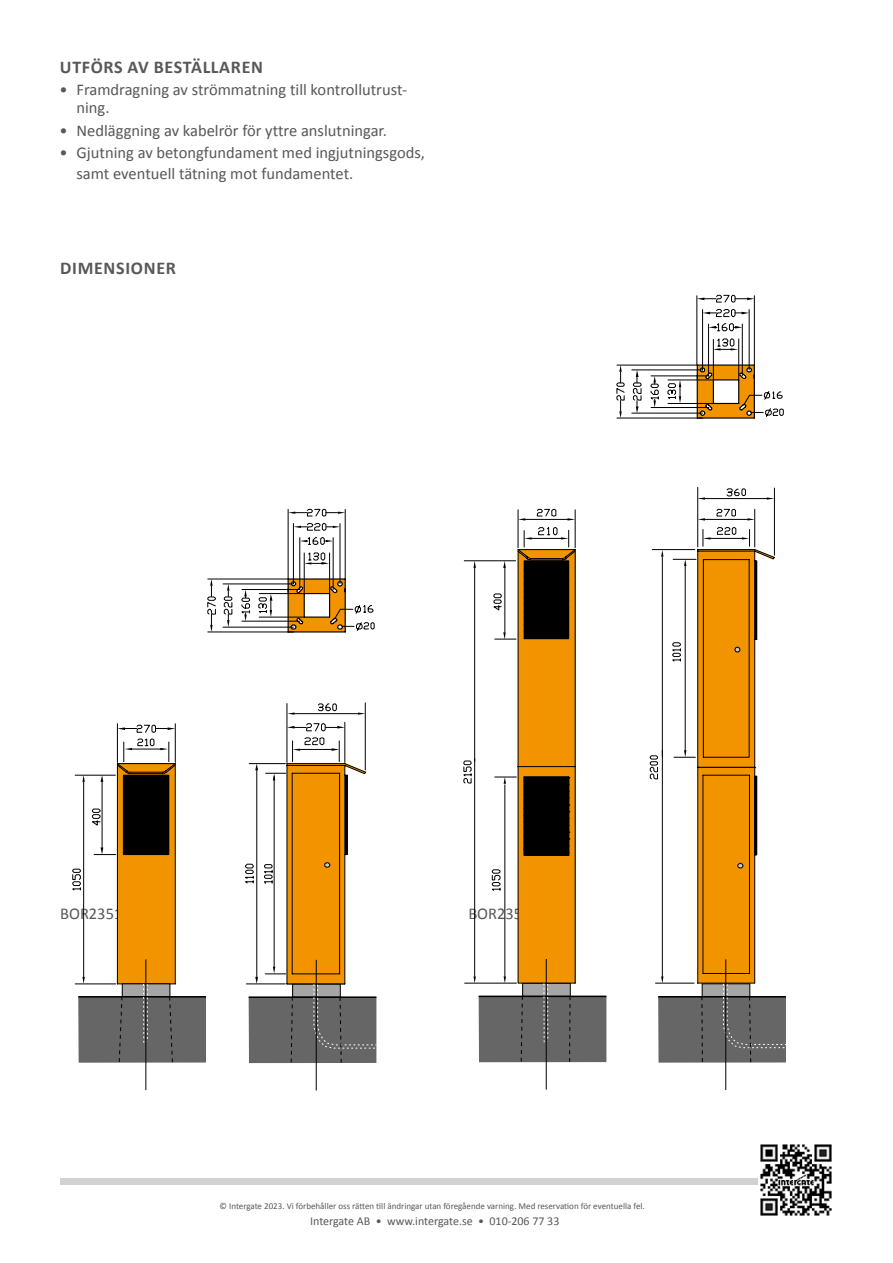
<style>
.page{position:relative;width:893px;height:1263px;background:#fff}
.page>*{position:absolute;margin:0;border:0;box-sizing:border-box;transform-origin:0 0}
.TS_Underrubrik{font:700 18px "Calibri";letter-spacing:.04em;color:#57585a}
.TS_Brödtext{font:16.5px/18px "Calibri";color:#57585a}
.t1{font:12px "Calibri";color:#57585a}
.t2{font:9px "Calibri";color:#57585a}
</style>
<div class="page">
<div style="left:60px;top:1178px;width:773px;height:6px;background:#d1d2d4"></div>
<img style="left:758px;top:1144px;width:75px;height:72px">
<svg style="left:72px;top:774px;width:19px;height:210px"></svg>
<svg style="left:696px;top:295px;width:88px;height:124px"></svg>
<svg style="left:616px;top:309px;width:133px;height:110px"></svg>
<hr style="left:316px;top:960px;width:1px;height:130px;background:#000">
<div style="left:78px;top:997px;width:128px;height:66px;background:#666"></div>
<hr style="left:78px;top:996px;width:128px;height:1px;background:#000">
<hr style="left:146px;top:959px;width:1px;height:131px;background:#000">
<svg style="left:91px;top:509px;width:286px;height:554px"></svg>
<hr style="left:725px;top:959px;width:1px;height:131px;background:#000">
<hr style="left:546px;top:959px;width:1px;height:130px;background:#000">
<svg style="left:464px;top:487px;width:322px;height:576px"></svg>
<p class="TS_Underrubrik" style="left:60px;top:56px;width:205px">UTFÖRS AV BESTÄLLAREN</p>
<p class="TS_Brödtext" style="left:77px;top:81px;width:332px;text-indent:-17px">• Framdragning av strömmatning till kontrollutrust&shy;ning.</p>
<p class="TS_Brödtext" style="left:60px;top:121px;width:329px">• Nedläggning av kabelrör för yttre anslutningar.</p>
<p class="TS_Brödtext" style="left:77px;top:142px;width:350px;line-height:21.6px;text-indent:-17px">• Gjutning av betongfundament med ingjutningsgods, samt eventuell tätning mot fundamentet.</p>
<p class="TS_Underrubrik" style="left:60px;top:257px;width:117px">DIMENSIONER</p>
<p class="TS_Brödtext" style="left:60px;top:905px;width:64px">BOR2351</p>
<p class="TS_Brödtext" style="left:468px;top:905px;width:64px">BOR2352</p>
<p class="t2" style="left:220px;top:1200px;width:427px">© Intergate 2023. Vi förbehåller oss rätten till ändringar utan föregående varning. Med reservation för eventuella fel.</p>
<p class="t1" style="left:310px;top:1214px;width:251px">Intergate AB • www.intergate.se • 010-206 77 33</p>
</div>
